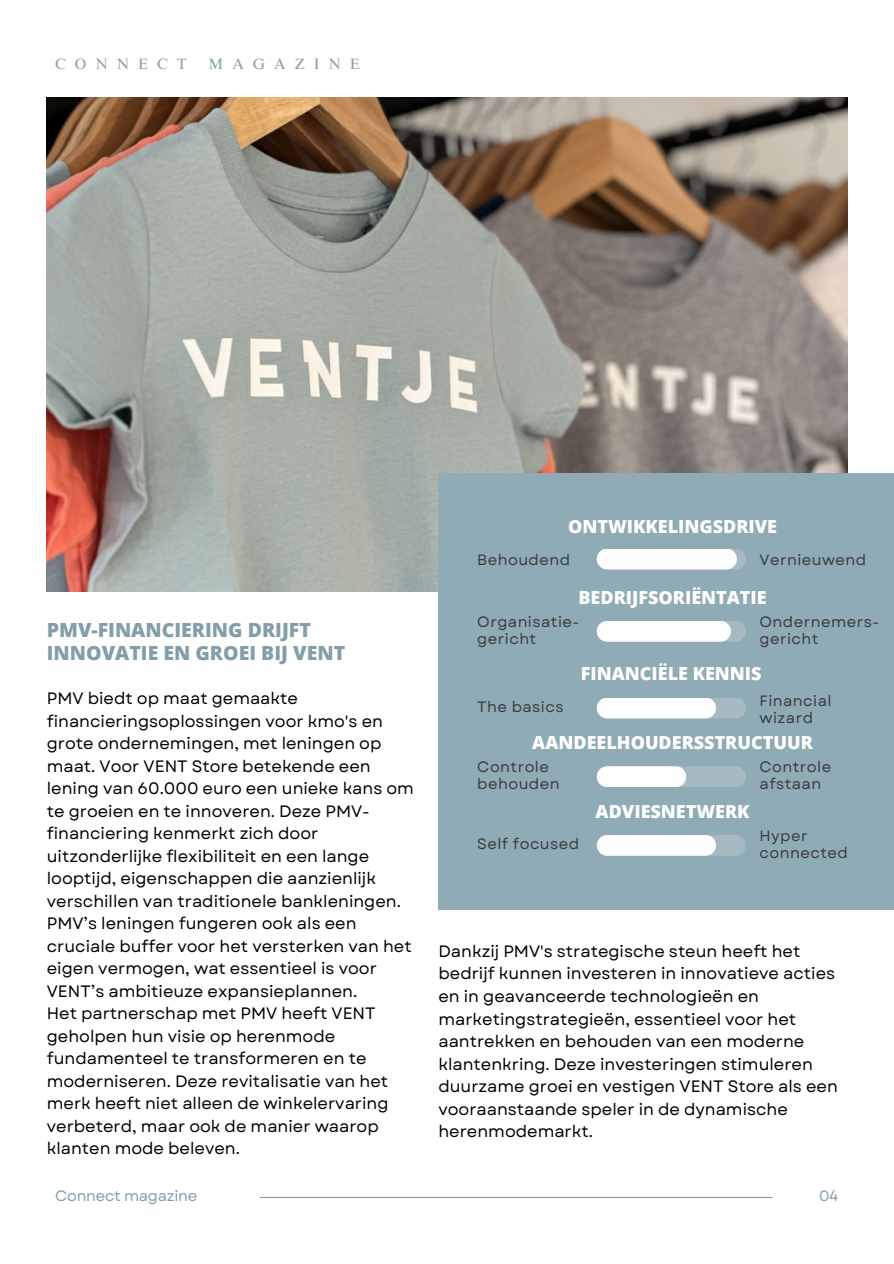
<style>
.page{position:relative;width:894px;height:1264px;background:#fff}
.page>*{position:absolute;margin:0;border:0;box-sizing:border-box;transform-origin:0 0}
.t1{font:800 19.5px/22.5px "Open Sans";color:#839ea8}
.t2{font:800 18px "Open Sans";color:#fff}
.t3{font:16.5px/22.5px "Garet";color:#000}
.t4{font:15px "Garet";letter-spacing:.03em;color:#3b3a3a}
.t5{font:15px "Garet";letter-spacing:-.02em;color:#839ea8}
.t6{font:15px "Times NRMT Pro";letter-spacing:.595em;color:#839ea8}
</style>
<div class="page">
<img style="left:47px;top:98px;width:800px;height:494px">
<hr style="left:260px;top:1196px;width:512px;height:1px;background:#839ea8">
<div style="left:438px;top:473px;width:455px;height:437px;background:#8fabb6"></div>
<div style="left:596px;top:548px;width:149px;height:21px;background:#a7bac1;border-radius:10px"></div>
<div style="left:596px;top:548px;width:140px;height:21px;background:#fefefe;border-radius:10px"></div>
<div style="left:596px;top:621px;width:149px;height:20px;background:#a7bac1;border-radius:10px"></div>
<div style="left:596px;top:621px;width:134px;height:20px;background:#fefefe;border-radius:10px"></div>
<div style="left:596px;top:697px;width:149px;height:21px;background:#a7bac1;border-radius:10px"></div>
<div style="left:596px;top:697px;width:119px;height:21px;background:#fefefe;border-radius:10px"></div>
<div style="left:596px;top:766px;width:149px;height:21px;background:#a7bac1;border-radius:10px"></div>
<div style="left:596px;top:766px;width:90px;height:21px;background:#fefefe;border-radius:10px"></div>
<div style="left:596px;top:835px;width:149px;height:20px;background:#a7bac1;border-radius:10px"></div>
<div style="left:596px;top:835px;width:119px;height:20px;background:#fefefe;border-radius:10px"></div>
<h1 class="t6" style="left:55px;top:58px;width:133px">CONNECT</h1>
<h1 class="t6" style="left:208px;top:58px;width:153px">MAGAZINE</h1>
<p class="t1" style="left:47px;top:618px;width:300px">PMV-FINANCIERING DRIJFT<br>INNOVATIE EN GROEI BIJ VENT</p>
<p class="t3" style="left:47px;top:687px;width:368px">PMV biedt op maat gemaakte financieringsoplossingen voor kmo's en grote ondernemingen, met leningen op maat. Voor VENT Store betekende een lening van 60.000 euro een unieke kans om te groeien en te innoveren. Deze PMV&shy;financiering kenmerkt zich door uitzonderlijke flexibiliteit en een lange looptijd, eigenschappen die aanzienlijk verschillen van traditionele bankleningen.<br>PMV’s leningen fungeren ook als een cruciale buffer voor het versterken van het eigen vermogen, wat essentieel is voor VENT’s ambitieuze expansieplannen.</p>
<p class="t3" style="left:47px;top:1002px;width:343px">Het partnerschap met PMV heeft VENT geholpen hun visie op herenmode fundamenteel te transformeren en te moderniseren. Deze revitalisatie van het merk heeft niet alleen de winkelervaring verbeterd, maar ook de manier waarop klanten mode beleven.</p>
<h2 class="t5" style="left:55px;top:1184px;width:143px">Connect magazine</h2>
<p class="t2" style="left:568px;top:514px;width:210px">ONTWIKKELINGSDRIVE</p>
<p class="t4" style="left:759px;top:548px;width:108px">Vernieuwend</p>
<p class="t2" style="left:578px;top:584px;width:190px">BEDRIJFSORIËNTATIE</p>
<h1 class="t4" style="left:477px;top:548px;width:94px">Behoudend</h1>
<p class="t4" style="left:477px;top:611px;width:103px">Organisatie-</p>
<p class="t4" style="left:477px;top:628px;width:60px">gericht</p>
<p class="t4" style="left:759px;top:611px;width:121px">Ondernemers-</p>
<p class="t4" style="left:759px;top:628px;width:60px">gericht</p>
<p class="t4" style="left:477px;top:696px;width:88px">The basics</p>
<p class="t2" style="left:580px;top:661px;width:182px">FINANCIËLE KENNIS</p>
<h1 class="t4" style="left:759px;top:690px;width:73px">Financial</h1>
<p class="t4" style="left:759px;top:707px;width:55px">wizard</p>
<p class="t2" style="left:532px;top:730px;width:282px">AANDEELHOUDERSSTRUCTUUR</p>
<p class="t4" style="left:477px;top:756px;width:73px">Controle</p>
<h1 class="t4" style="left:477px;top:773px;width:84px">behouden</h1>
<h1 class="t2" style="left:595px;top:798px;width:155px">ADVIESNETWERK</h1>
<p class="t4" style="left:759px;top:756px;width:73px">Controle</p>
<p class="t4" style="left:759px;top:773px;width:63px">afstaan</p>
<p class="t4" style="left:477px;top:833px;width:103px">Self focused</p>
<h1 class="t4" style="left:759px;top:824px;width:50px">Hyper</h1>
<p class="t4" style="left:759px;top:841px;width:90px">connected</p>
<p class="t3" style="left:438px;top:940px;width:401px">Dankzij PMV's strategische steun heeft het bedrijf kunnen investeren in innovatieve acties en in geavanceerde technologieën en marketingstrategieën, essentieel voor het aantrekken en behouden van een moderne klantenkring. Deze investeringen stimuleren duurzame groei en vestigen VENT Store als een vooraanstaande speler in de dynamische herenmodemarkt.</p>
<p class="t5" style="left:818px;top:1184px;width:21px">04</p>
</div>
